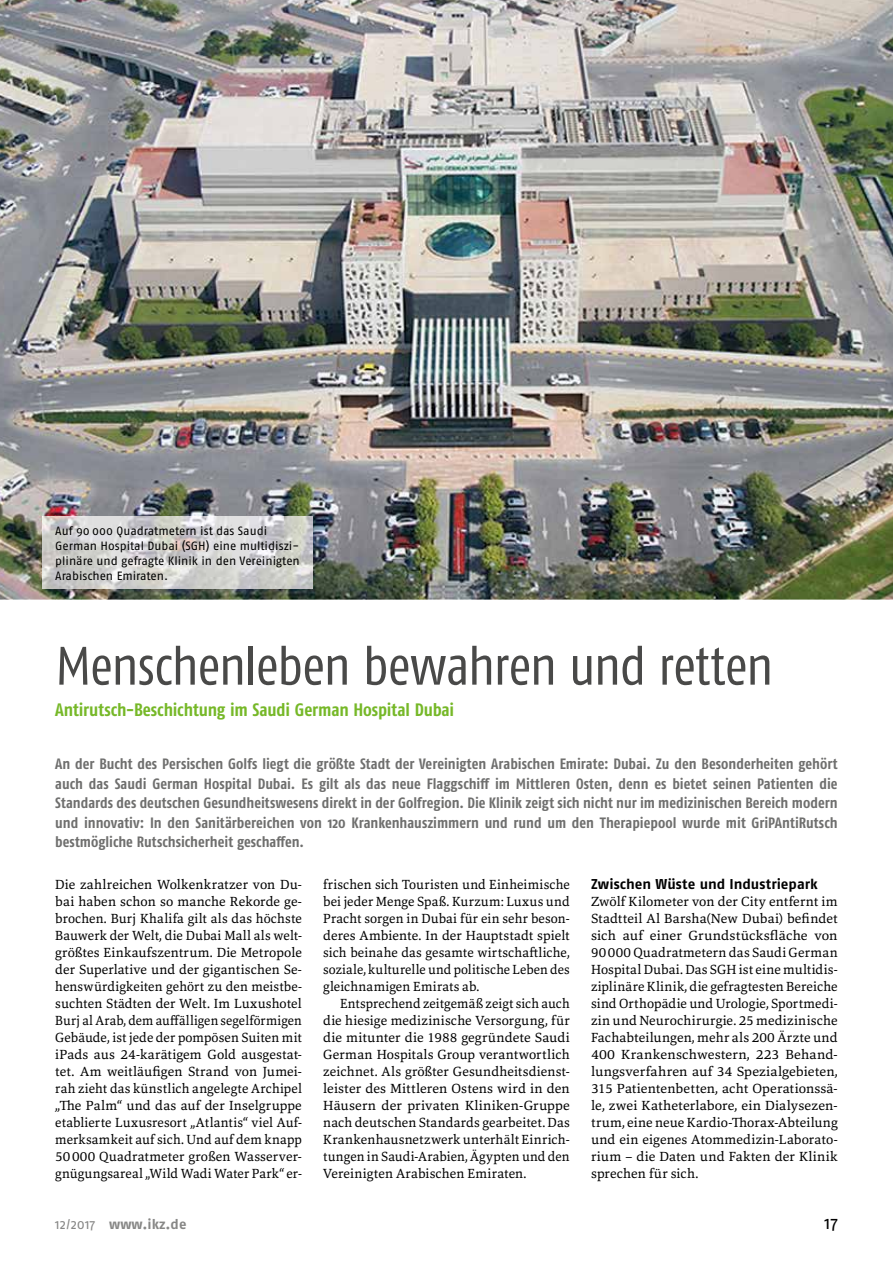
<style>
.page{position:relative;width:893px;height:1263px;background:#fff}
.page>*{position:absolute;margin:0;border:0;box-sizing:border-box;transform-origin:0 0}
.t1{font:condensed 54px "Fago OT";letter-spacing:-.025em;color:#494948}
.t2{font:700 condensed 18px "Fago OT";letter-spacing:-.005em;color:#76b828}
.t3{font:18px "Fago OT";color:#000}
.t4{font:700 condensed 15px/19.5px "Fago OT";letter-spacing:.005em;color:#6f6f6e;text-align:justify}
.t5{font:700 14.25px "Fago OT";letter-spacing:.005em;color:#000}
.t6{font:700 13.95px "Fago OT";color:#878786}
.t7{font:13.8px/17px "Marbach";letter-spacing:.01em;color:#000;text-align:justify}
.t8{font:13.8px/17px "Marbach";letter-spacing:.01em;color:#000;text-align:justify;scale:.96 1}
.t9{font:12px/14.9px "Fago OT";color:#000}
.s1{font-weight:400}
</style>
<div class="page">
<img style="left:0;top:0;width:893px;height:600px">
<img style="left:43px;top:517px;width:270px;height:72px">
<p class="t9" style="left:55px;top:524px;width:246px">Auf 90 000 Quadratmetern ist das Saudi German Hospital Dubai (SGH) eine multidiszi&shy;plinäre und gefragte Klinik in den Vereinigten Arabischen Emiraten.</p>
<h1 class="t1" style="left:55px;top:633px;width:720px">Menschenleben bewahren und retten</h1>
<h2 class="t2" style="left:55px;top:698px;width:400px">Antirutsch-Beschichtung im Saudi German Hospital Dubai</h2>
<p class="t4" style="left:55px;top:754px;width:784px">An der Bucht des Persischen Golfs liegt die größte Stadt der Vereinigten Arabischen Emirate: Dubai. Zu den Besonderheiten gehört auch das Saudi German Hospital Dubai. Es gilt als das neue Flaggschiff im Mittleren Osten, denn es bietet seinen Patienten die Standards des deutschen Gesundheitswesens direkt in der Golfregion. Die Klinik zeigt sich nicht nur im medizinischen Bereich modern und innovativ: In den Sanitärbereichen von 120 Krankenhauszimmern und rund um den Therapiepool wurde mit GriPAntiRutsch bestmögliche Rutschsicherheit geschaffen.</p>
<p class="t7" style="left:55px;top:875px;width:248px">Die zahlreichen Wolkenkratzer von Du&shy;bai haben schon so manche Rekorde ge&shy;brochen. Burj Khalifa gilt als das höchste Bauwerk der Welt, die Dubai Mall als welt&shy;größtes Einkaufszentrum. Die Metropole der Superlative und der gigantischen Se&shy;henswürdigkeiten gehört zu den meistbe&shy;suchten Städten der Welt. Im Luxushotel Burj al Arab, dem auffälligen segelförmigen Gebäude, ist jede der pompösen Suiten mit iPads aus 24-karätigem Gold ausgestat&shy;tet. Am weitläufigen Strand von Jumei&shy;rah zieht das künstlich angelegte Archipel „The Palm“ und das auf der Inselgruppe etablierte Luxusresort „Atlantis“ viel Auf&shy;merksamkeit auf sich. Und auf dem knapp 50 000 Quadratmeter großen Wasserver&shy;gnügungsareal „Wild Wadi Water Park“ er-</p>
<p class="t7" style="left:323px;top:875px;width:248px">frischen sich Touristen und Einheimische bei jeder Menge Spaß. Kurzum: Luxus und Pracht sorgen in Dubai für ein sehr beson&shy;deres Ambiente. In der Hauptstadt spielt sich beinahe das gesamte wirtschaftliche, soziale, kulturelle und politische Leben des gleichnamigen Emirats ab.</p>
<p class="t5" style="left:591px;top:875px;width:228px">Zwischen Wüste und Industriepark</p>
<p class="t7" style="left:591px;top:892px;width:248px">Zwölf Kilometer von der City entfernt im Stadtteil Al Barsha(New Dubai) befindet sich auf einer Grundstücksfläche von 90 000 Quadratmetern das Saudi German Hospital Dubai. Das SGH ist eine multidis&shy;ziplinäre Klinik, die gefragtesten Bereiche sind Orthopädie und Urologie, Sportmedi&shy;zin und Neurochirurgie. 25 medizinische Fachabteilungen, mehr als 200 Ärzte und 400 Krankenschwestern, 223 Behand&shy;lungsverfahren auf 34 Spezialgebieten, 315 Patientenbetten, acht Operationssä&shy;le, zwei Katheterlabore, ein Dialysezen&shy;trum, eine neue Kardio-Thorax-Abteilung und ein eigenes Atommedizin-Laborato&shy;rium – die Daten und Fakten der Klinik sprechen für sich.</p>
<p class="t8" style="left:323px;top:995px;width:258px;text-indent:17px">Entsprechend zeitgemäß zeigt sich auch die hiesige medizinische Versorgung, für die mitunter die 1988 gegründete Saudi German Hospitals Group verantwortlich zeichnet. Als größter Gesundheitsdienst&shy;leister des Mittleren Ostens wird in den Häusern der privaten Kliniken-Gruppe nach deutschen Standards gearbeitet. Das Krankenhausnetzwerk unterhält Einrich&shy;tungen in Saudi-Arabien, Ägypten und den Vereinigten Arabischen Emiraten.</p>
<p class="t6" style="left:55px;top:1216px;width:133px"><span class="s1">12/2017</span> www.ikz.de</p>
<h2 class="t3" style="left:824px;top:1212px;width:15px">17</h2>
</div>
